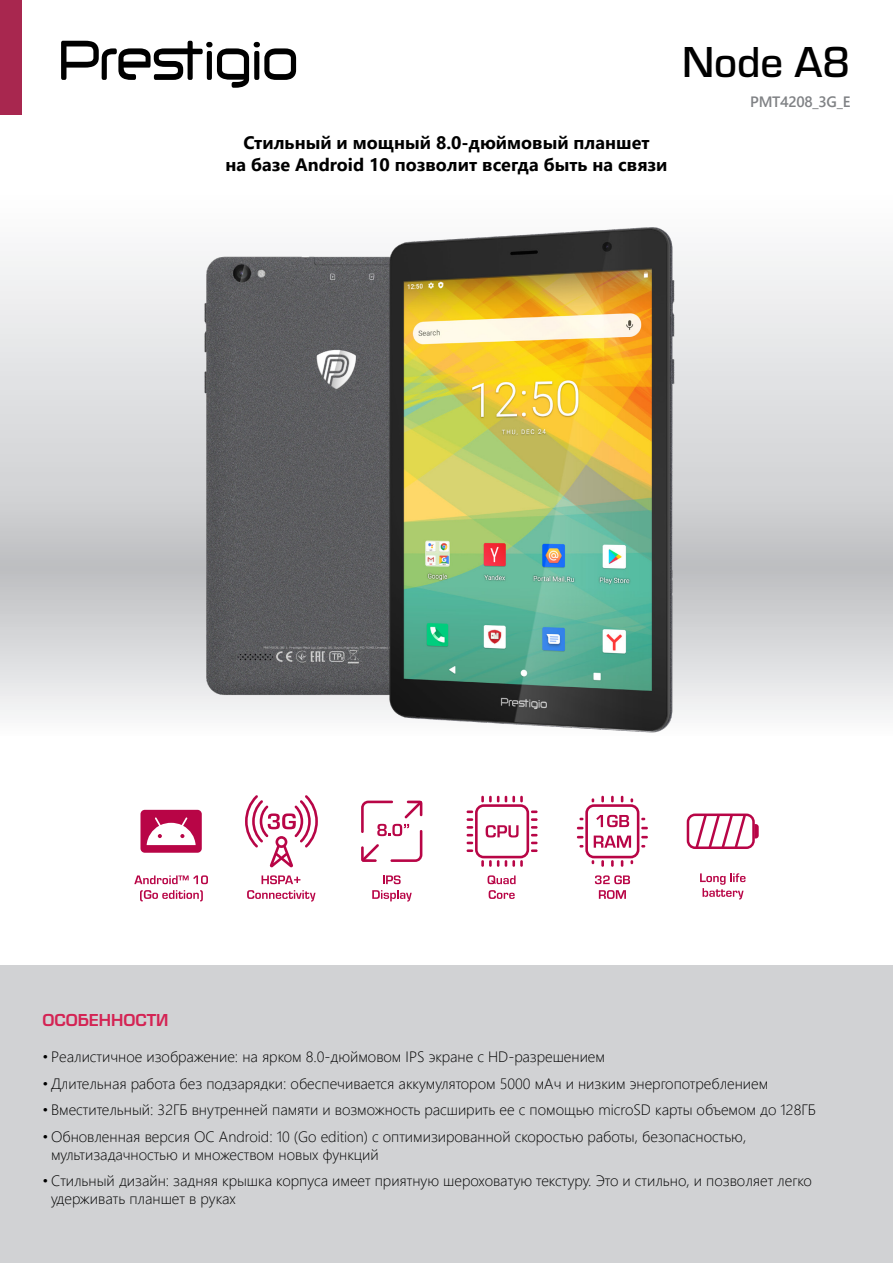
<style>
.page{position:relative;width:893px;height:1263px;background:#fff}
.page>*{position:absolute;margin:0;border:0;box-sizing:border-box;transform-origin:0 0}
.Main_Caption{font:500 45px "Eurostile";color:#000}
.Marketing_Copy{font:700 18px "Segoe UI";color:#000}
.Slogan{font:700 18px "Eurostile";color:#d42454}
.t1{font:300 15px/18px "Segoe UI";color:#000}
.t2{font:600 15px "Segoe UI";letter-spacing:-.02em;color:#808285}
</style>
<div class="page">
<svg style="left:0;top:256px;width:893px;height:551px"></svg>
<div style="left:0;top:0;width:21px;height:115px;background:#a8274f"></div>
<div style="left:0;top:965px;width:893px;height:298px;background:#d1d2d4"></div>
<svg style="left:61px;top:41px;width:235px;height:47px"></svg>
<img style="left:109px;top:256px;width:215px;height:473px">
<img style="left:324px;top:227px;width:386px;height:530px">
<svg style="left:700px;top:873px;width:45px;height:26px"></svg>
<svg style="left:687px;top:813px;width:72px;height:36px"></svg>
<svg style="left:383px;top:875px;width:18px;height:9px"></svg>
<svg style="left:372px;top:890px;width:40px;height:11px"></svg>
<svg style="left:361px;top:801px;width:61px;height:61px"></svg>
<svg style="left:595px;top:875px;width:35px;height:9px"></svg>
<svg style="left:599px;top:890px;width:27px;height:9px"></svg>
<svg style="left:577px;top:796px;width:71px;height:71px"></svg>
<svg style="left:134px;top:875px;width:74px;height:9px"></svg>
<svg style="left:140px;top:890px;width:63px;height:11px"></svg>
<div style="left:140px;top:810px;width:62px;height:43px;background:#b80546;border-radius:4px"></div>
<svg style="left:147px;top:817px;width:49px;height:28px"></svg>
<svg style="left:467px;top:796px;width:71px;height:71px"></svg>
<svg style="left:488px;top:875px;width:28px;height:9px"></svg>
<svg style="left:489px;top:890px;width:26px;height:9px"></svg>
<svg style="left:262px;top:875px;width:38px;height:9px"></svg>
<svg style="left:247px;top:890px;width:69px;height:11px"></svg>
<svg style="left:245px;top:795px;width:73px;height:72px"></svg>
<p class="Main_Caption" style="left:682px;top:38px;width:170px">Node A8</p>
<p class="Marketing_Copy" style="left:243px;top:126px;width:408px">Стильный и мощный 8.0-дюймовый планшет</p>
<p class="Marketing_Copy" style="left:225px;top:147px;width:444px">на базе Android 10 позволит всегда быть на связи</p>
<p class="t2" style="left:750px;top:87px;width:102px">PMT4208_3G_E</p>
<p class="Slogan" style="left:43px;top:1010px;width:127px">ОСОБЕННОСТИ</p>
<p class="t1" style="left:43px;top:1047px;width:564px">• Реалистичное изображение: на ярком 8.0-дюймовом IPS экране с HD-разрешением</p>
<p class="t1" style="left:43px;top:1073px;width:727px">• Длительная работа без подзарядки: обеспечивается аккумулятором 5000 мАч и низким энергопотреблением</p>
<p class="t1" style="left:43px;top:1100px;width:775px">• Вместительный: 32ГБ внутренней памяти и возможность расширить ее с помощью microSD карты объемом до 128ГБ</p>
<p class="t1" style="left:51px;top:1126px;width:697px;text-indent:-9px">• Обновленная версия ОС Android: 10 (Go edition) с оптимизированной скоростью работы, безопасностью, мультизадачностью и множеством новых функций</p>
<p class="t1" style="left:51px;top:1171px;width:762px;text-indent:-9px">• Стильный дизайн: задняя крышка корпуса имеет приятную шероховатую текстуру. Это и стильно, и позволяет легко удерживать планшет в руках</p>
</div>
